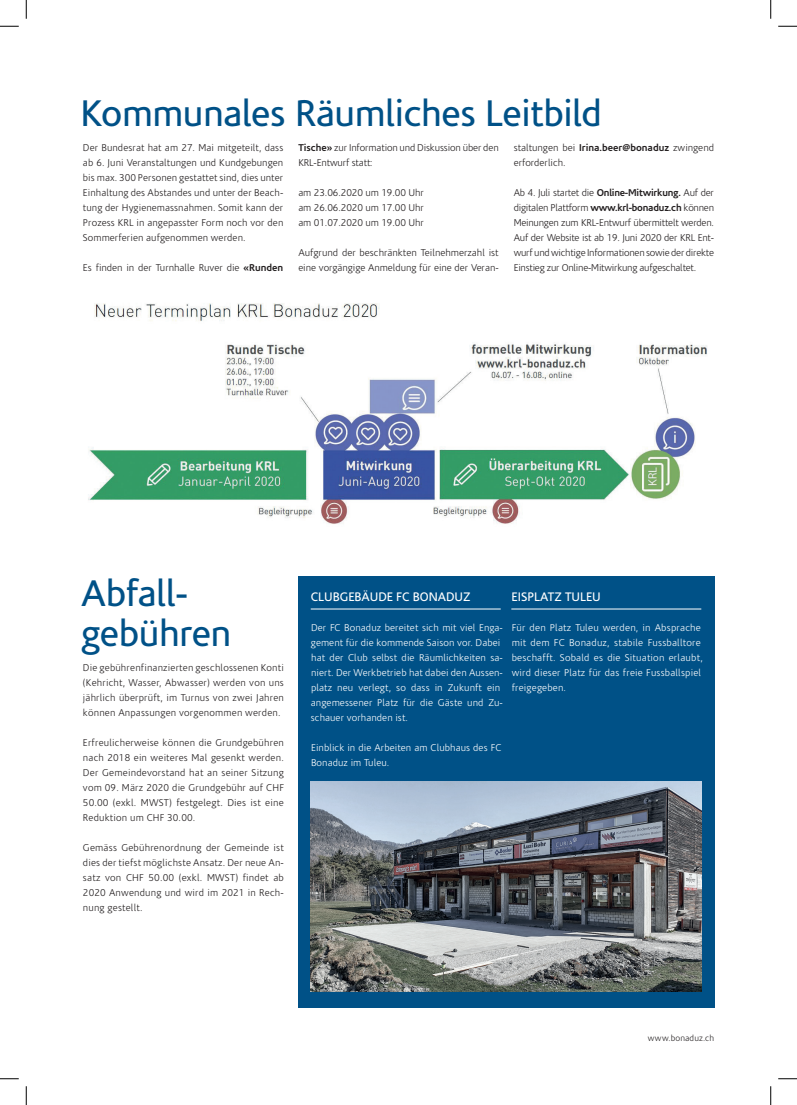
<style>
.page{position:relative;width:797px;height:1105px;background:#fff}
.page>*{position:absolute;margin:0;border:0;box-sizing:border-box;transform-origin:0 0}
.t1{font:37.5px/40px "Corisande OT";letter-spacing:-.015em;color:#005187}
.t2{font:12.5px "Corisande OT";color:#fff}
.t3{font:300 10px/15px "Corisande OT";color:#231f20;text-align:justify}
.t4{font:300 10px/15px "Corisande OT";letter-spacing:.01em;color:#fff}
.t5{font:300 8.75px "Corisande OT";letter-spacing:.015em;color:#231f20}
.s1{font-weight:700}
</style>
<div class="page">
<div style="left:298px;top:576px;width:416px;height:432px;background:#005187"></div>
<img style="left:88px;top:303px;width:619px;height:221px">
<img style="left:311px;top:781px;width:390px;height:210px">
<hr style="left:311px;top:609px;width:189px;height:1px;background:#fff">
<hr style="left:511px;top:609px;width:190px;height:1px;background:#fff">
<svg style="left:0;top:25px;width:19px;height:2px"></svg>
<svg style="left:778px;top:25px;width:19px;height:2px"></svg>
<svg style="left:0;top:1078px;width:19px;height:1px"></svg>
<svg style="left:778px;top:1078px;width:19px;height:1px"></svg>
<svg style="left:25px;top:0;width:2px;height:19px"></svg>
<svg style="left:25px;top:1086px;width:2px;height:19px"></svg>
<svg style="left:770px;top:0;width:1px;height:19px"></svg>
<svg style="left:770px;top:1086px;width:1px;height:19px"></svg>
<h1 class="t1" style="left:81px;top:94px;width:522px">Kommunales Räumliches Leitbild</h1>
<p class="t3" style="left:83px;top:141px;width:202px">Der Bundesrat hat am 27. Mai mitgeteilt, dass ab 6. Juni Veranstaltungen und Kundgebungen bis max. 300 Personen gestattet sind, dies unter Einhaltung des Abstandes und unter der Beach&shy;tung der Hygienemassnahmen. Somit kann der Prozess KRL in angepasster Form noch vor den Sommerferien aufgenommen werden.</p>
<p class="t3" style="left:83px;top:261px;width:202px">Es finden in der Turnhalle Ruver die <span class="s1">«Runden</span></p>
<p class="t3" style="left:298px;top:141px;width:202px"><span class="s1">Tische»</span> zur Information und Diskussion über den<br>KRL-Entwurf statt:</p>
<p class="t3" style="left:298px;top:186px;width:127px">am 23.06.2020 um 19.00 Uhr am 26.06.2020 um 17.00 Uhr am 01.07.2020 um 19.00 Uhr</p>
<p class="t3" style="left:298px;top:246px;width:202px">Aufgrund der beschränkten Teilnehmerzahl ist eine vorgängige Anmeldung für eine der Veran-</p>
<p class="t3" style="left:513px;top:141px;width:202px">staltungen bei <span class="s1">Irina.beer@bonaduz</span> zwingend erforderlich.</p>
<p class="t3" style="left:513px;top:186px;width:202px">Ab 4. Juli startet die <span class="s1">Online-Mitwirkung.</span> Auf der digitalen Plattform <span class="s1">www.krl-bonaduz.ch</span> können Meinungen zum KRL-Entwurf übermittelt werden.<br>Auf der Website ist ab 19. Juni 2020 der KRL Ent&shy;wurf und wichtige Informationen sowie der direkte Einstieg zur Online-Mitwirkung aufgeschaltet.</p>
<h1 class="t1" style="left:81px;top:574px;width:151px">Abfall&shy;gebühren</h1>
<p class="t3" style="left:83px;top:661px;width:202px">Die gebührenfinanzierten geschlossenen Konti (Kehricht, Wasser, Abwasser) werden von uns jährlich überprüft, im Turnus von zwei Jahren können Anpassungen vorgenommen werden.</p>
<p class="t3" style="left:83px;top:736px;width:202px">Erfreulicherweise können die Grundgebühren nach 2018 ein weiteres Mal gesenkt werden.<br>Der Gemeindevorstand hat an seiner Sitzung vom 09. März 2020 die Grundgebühr auf CHF 50.00 (exkl. MWST) festgelegt. Dies ist eine Reduktion um CHF 30.00.</p>
<p class="t3" style="left:83px;top:841px;width:202px">Gemäss Gebührenordnung der Gemeinde ist dies der tiefst möglichste Ansatz. Der neue An&shy;satz von CHF 50.00 (exkl. MWST) findet ab 2020 Anwendung und wird im 2021 in Rech&shy;nung gestellt.</p>
<p class="t2" style="left:311px;top:590px;width:161px">CLUBGEBÄUDE FC BONADUZ</p>
<p class="t4" style="left:311px;top:621px;width:194px">Der FC Bonaduz bereitet sich mit viel Enga&shy;gement für die kommende Saison vor. Dabei hat der Club selbst die Räumlichkeiten sa&shy;niert. Der Werkbetrieb hat dabei den Aussen&shy;platz neu verlegt, so dass in Zukunft ein angemessener Platz für die Gäste und Zu&shy;schauer vorhanden ist.</p>
<p class="t4" style="left:311px;top:741px;width:192px">Einblick in die Arbeiten am Clubhaus des FC<br>Bonaduz im Tuleu.</p>
<p class="t2" style="left:511px;top:590px;width:91px">EISPLATZ TULEU</p>
<p class="t4" style="left:511px;top:621px;width:193px">Für den Platz Tuleu werden, in Absprache mit dem FC Bonaduz, stabile Fussballtore beschafft. Sobald es die Situation erlaubt, wird dieser Platz für das freie Fussballspiel freigegeben.</p>
<p class="t5" style="left:648px;top:1034px;width:68px">www.bonaduz.ch</p>
</div>
